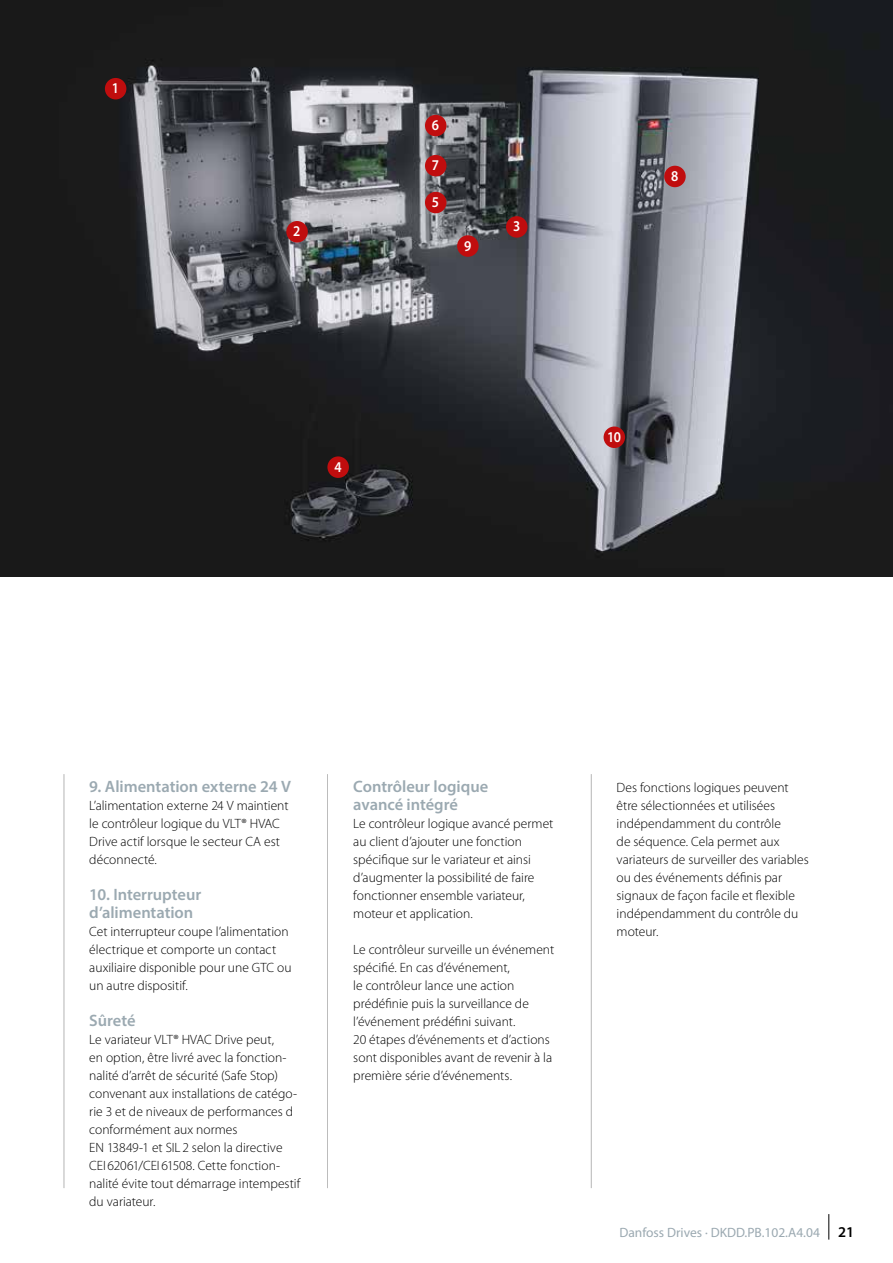
<style>
.page{position:relative;width:893px;height:1263px;background:#fff}
.page>*{position:absolute;margin:0;border:0;box-sizing:border-box;transform-origin:0 0}
.t1{font:600 16.5px/18px "Myriad Pro";color:#9ba9b1}
.t2{font:600 15px "Myriad Pro";color:#fff;scale:.9 1}
.t3{font:300 13.5px/18px "Myriad Pro";color:#000}
.t4{font:13.5px "Myriad Pro";color:#9ba9b1}
.s1{font-weight:600;font-size:15px;color:#000}
</style>
<div class="page">
<hr style="left:591px;top:774px;width:1px;height:414px;background:#000">
<hr style="left:64px;top:774px;width:1px;height:414px;background:#000">
<hr style="left:327px;top:774px;width:1px;height:414px;background:#000">
<img style="left:0;top:0;width:893px;height:576px">
<div style="left:664px;top:166px;width:22px;height:21px;background:#c00d0e;border-radius:50%"></div>
<div style="left:425px;top:115px;width:21px;height:21px;background:#c00d0e;border-radius:50%"></div>
<div style="left:425px;top:155px;width:21px;height:21px;background:#c00d0e;border-radius:50%"></div>
<div style="left:327px;top:456px;width:22px;height:22px;background:#c00d0e;border-radius:50%"></div>
<div style="left:506px;top:216px;width:21px;height:22px;background:#c00d0e;border-radius:50%"></div>
<div style="left:105px;top:78px;width:21px;height:21px;background:#c00d0e;border-radius:50%"></div>
<div style="left:286px;top:221px;width:22px;height:21px;background:#c00d0e;border-radius:50%"></div>
<div style="left:457px;top:235px;width:22px;height:22px;background:#c00d0e;border-radius:50%"></div>
<div style="left:604px;top:426px;width:21px;height:22px;background:#c00d0e;border-radius:50%"></div>
<div style="left:425px;top:192px;width:21px;height:21px;background:#c00d0e;border-radius:50%"></div>
<svg style="left:828px;top:1214px;width:1px;height:25px"></svg>
<p class="t2" style="left:112px;top:79px;width:10px">1</p>
<p class="t2" style="left:293px;top:222px;width:10px">2</p>
<p class="t2" style="left:334px;top:457px;width:10px">4</p>
<p class="t2" style="left:432px;top:115px;width:10px">6</p>
<p class="t2" style="left:432px;top:156px;width:10px">7</p>
<p class="t2" style="left:432px;top:192px;width:10px">5</p>
<p class="t2" style="left:464px;top:236px;width:10px">9</p>
<p class="t2" style="left:513px;top:217px;width:10px">3</p>
<p class="t2" style="left:671px;top:166px;width:10px">8</p>
<p class="t2" style="left:607px;top:427px;width:17px">10</p>
<p class="t1" style="left:89px;top:777px;width:203px">9. Alimentation externe 24 V</p>
<p class="t3" style="left:89px;top:797px;width:201px">L’alimentation externe 24 V maintient le contrôleur logique du VLT® HVAC<br>Drive actif lorsque le secteur CA est déconnecté.</p>
<p class="t1" style="left:89px;top:885px;width:113px">10. Interrupteur d’alimentation</p>
<p class="t3" style="left:89px;top:923px;width:204px">Cet interrupteur coupe l’alimentation électrique et comporte un contact auxiliaire disponible pour une GTC ou un autre dispositif.</p>
<p class="t1" style="left:89px;top:1011px;width:48px">Sûreté</p>
<p class="t3" style="left:89px;top:1031px;width:213px">Le variateur VLT® HVAC Drive peut,<br>en option, être livré avec la fonction&shy;nalité d’arrêt de sécurité (Safe Stop) convenant aux installations de catégo&shy;rie 3 et de niveaux de performances d conformément aux normes<br>EN 13849-1 et SIL 2 selon la directive CEI 62061/CEI 61508. Cette fonction&shy;nalité évite tout démarrage intempestif du variateur.</p>
<p class="t1" style="left:353px;top:777px;width:136px">Contrôleur logique avancé intégré</p>
<p class="t3" style="left:353px;top:815px;width:202px">Le contrôleur logique avancé permet au client d’ajouter une fonction spécifique sur le variateur et ainsi d’augmenter la possibilité de faire fonctionner ensemble variateur, moteur et application.</p>
<p class="t3" style="left:353px;top:941px;width:202px">Le contrôleur surveille un événement spécifié. En cas d’événement,<br>le contrôleur lance une action prédéfinie puis la surveillance de l’événement prédéfini suivant.<br>20 étapes d’événements et d’actions sont disponibles avant de revenir à la première série d’événements.</p>
<p class="t3" style="left:617px;top:779px;width:194px">Des fonctions logiques peuvent être sélectionnées et utilisées indépendamment du contrôle<br>de séquence. Cela permet aux variateurs de surveiller des variables ou des événements définis par signaux de façon facile et flexible indépendamment du contrôle du moteur.</p>
<p class="t4" style="left:619px;top:1224px;width:236px">Danfoss Drives · DKDD.PB.102.A4.04 <span class="s1">21</span></p>
</div>
